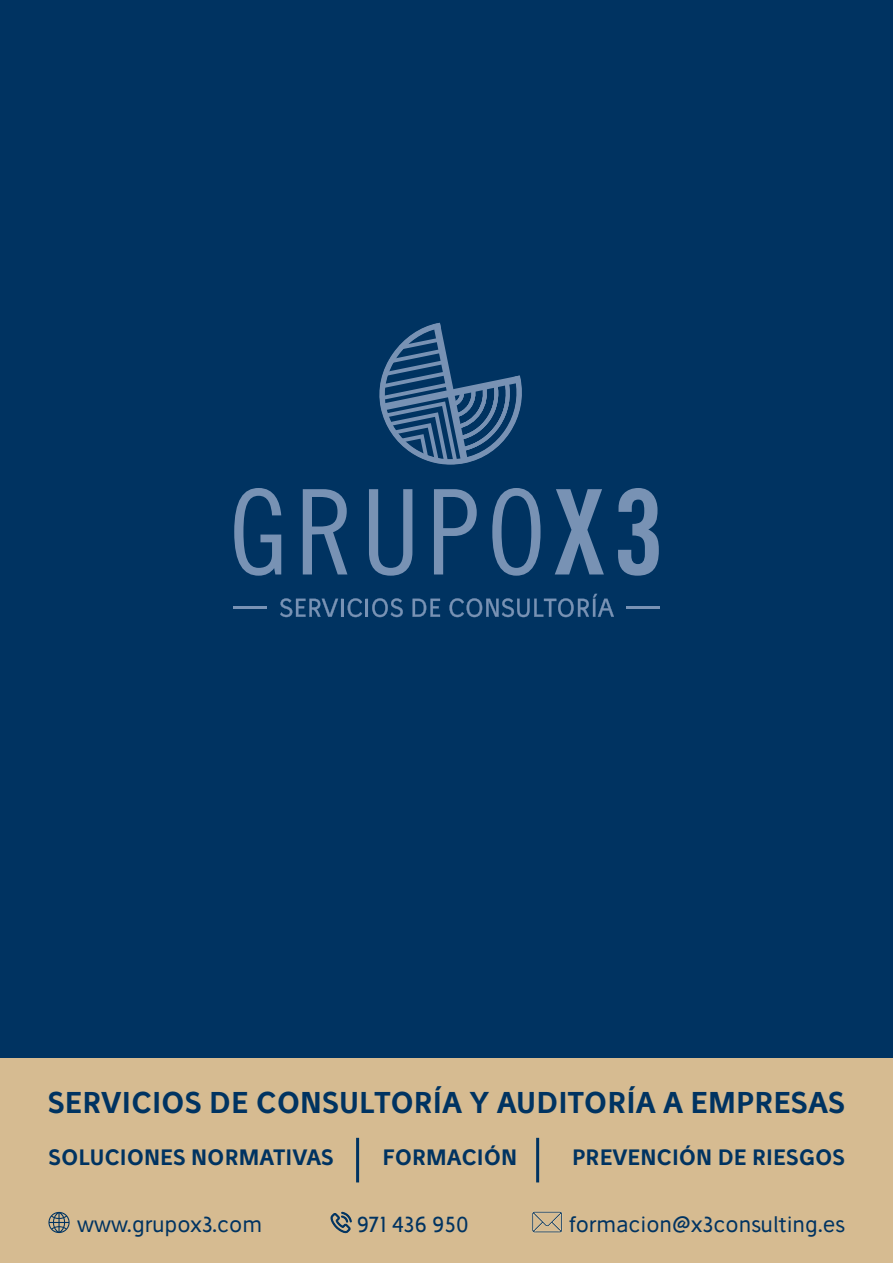
<style>
.page{position:relative;width:893px;height:1263px;background:#003361}
.page>*{position:absolute;margin:0;border:0;box-sizing:border-box;transform-origin:0 0}
.t1{font:600 29.1px "Stilu";color:#003361}
.t2{font:600 21.45px "Stilu";color:#003361}
.t3{font:21px "Stilu";color:#003361}
</style>
<div class="page">
<div style="left:0;top:1058px;width:893px;height:205px;background:#d6bb91"></div>
<hr style="left:536px;top:1138px;width:3px;height:44px;background:#003361">
<hr style="left:356px;top:1138px;width:3px;height:44px;background:#003361">
<svg style="left:48px;top:1212px;width:22px;height:21px"></svg>
<svg style="left:532px;top:1211px;width:31px;height:22px"></svg>
<svg style="left:331px;top:1212px;width:21px;height:21px"></svg>
<hr style="left:234px;top:607px;width:33px;height:2px;background:#7892b4">
<hr style="left:626px;top:607px;width:33px;height:2px;background:#7892b4">
<svg style="left:234px;top:488px;width:47px;height:88px"></svg>
<svg style="left:303px;top:489px;width:44px;height:85px"></svg>
<svg style="left:369px;top:489px;width:43px;height:87px"></svg>
<svg style="left:434px;top:489px;width:43px;height:85px"></svg>
<svg style="left:492px;top:488px;width:48px;height:88px"></svg>
<svg style="left:555px;top:489px;width:49px;height:85px"></svg>
<svg style="left:618px;top:488px;width:41px;height:88px"></svg>
<svg style="left:379px;top:323px;width:143px;height:142px"></svg>
<svg style="left:280px;top:598px;width:123px;height:19px"></svg>
<svg style="left:412px;top:599px;width:28px;height:18px"></svg>
<svg style="left:449px;top:594px;width:165px;height:23px"></svg>
<h1 class="t1" style="left:48px;top:1083px;width:799px">SERVICIOS DE CONSULTORÍA Y AUDITORÍA A EMPRESAS</h1>
<p class="t2" style="left:48px;top:1143px;width:287px">SOLUCIONES NORMATIVAS</p>
<p class="t2" style="left:382px;top:1143px;width:136px">FORMACIÓN</p>
<p class="t2" style="left:572px;top:1143px;width:274px">PREVENCIÓN DE RIESGOS</p>
<p class="t3" style="left:77px;top:1211px;width:187px">www.grupox3.com</p>
<p class="t3" style="left:357px;top:1211px;width:114px">971 436 950</p>
<p class="t3" style="left:569px;top:1211px;width:278px">formacion@x3consulting.es</p>
</div>
